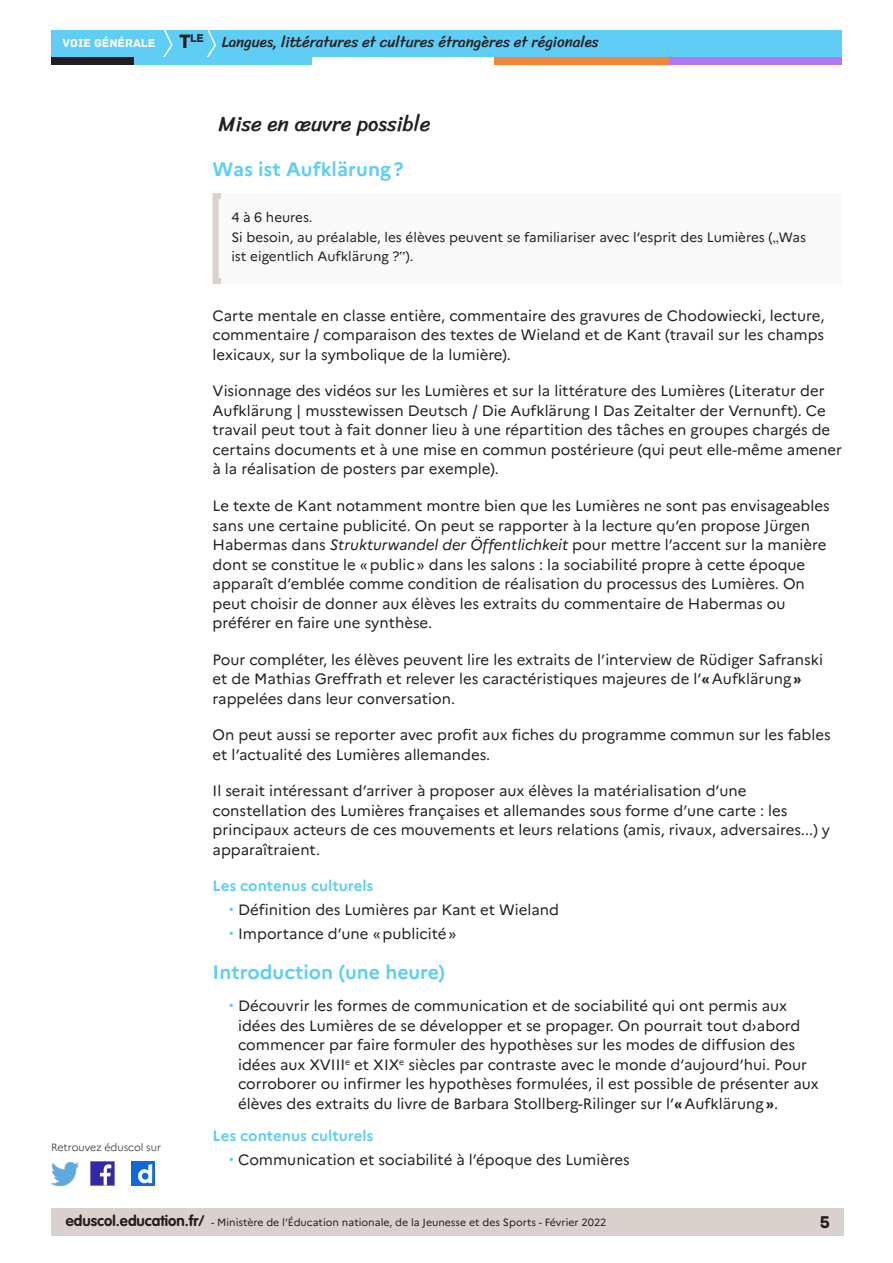
<style>
.page{position:relative;width:893px;height:1263px;background:#fff}
.page>*{position:absolute;margin:0;border:0;box-sizing:border-box;transform-origin:0 0}
._02_titre_1{font:21px "Sriracha";color:#231f20}
._03_titre_2{font:700 19.5px "Marianne";color:#5fcdf5}
.t1{font:18px "Archive";color:#231f20}
.Texte_courant{font:15px/19.5px "Marianne";color:#231f20}
.t2{font:15px "Sriracha";color:#231f20}
._04_titre_3{font:700 15px "Marianne";color:#5fcdf5}
._08_txt_encadré{font:13.5px/19.5px "Marianne";color:#231f20}
.t3{font:12px "Archive";color:#fff}
.t4{font:11.85px "Archive";color:#231f20}
.t5{font:10.5px "Marianne";color:#231f20}
.t6{font:300 10.5px "Marianne";color:#231f20}
.s1{font-size:20.4px}
.s2{font-family:"Times New Roman"}
.s3{font-style:italic}
.s4{font-weight:700}
.s5{font-family:"Roboto";color:#5fcdf5}
.s6{font-family:"VAG Rounded Std";font-weight:700;font-size:15px}
</style>
<div class="page">
<div style="left:51px;top:1209px;width:792px;height:27px;background:#d8d1ce"></div>
<div style="left:51px;top:30px;width:791px;height:27px;background:#5fcdf5"></div>
<svg style="left:163px;top:30px;width:10px;height:27px"></svg>
<svg style="left:207px;top:30px;width:9px;height:27px"></svg>
<div style="left:133px;top:57px;width:179px;height:8px;background:#5fcdf5"></div>
<div style="left:51px;top:57px;width:82px;height:8px;background:#231f20"></div>
<div style="left:667px;top:57px;width:175px;height:8px;background:#b078f2"></div>
<div style="left:494px;top:57px;width:175px;height:8px;background:#f48437"></div>
<img style="left:91px;top:1162px;width:23px;height:23px">
<img style="left:51px;top:1163px;width:28px;height:22px">
<img style="left:132px;top:1162px;width:22px;height:23px">
<div style="left:213px;top:193px;width:629px;height:91px;background:#faf9f9"></div>
<p class="t4" style="left:179px;top:31px;width:26px"><span class="s1">T</span>le</p>
<p class="t3" style="left:63px;top:36px;width:94px">VOIE GÉNÉRALE</p>
<p class="t2" style="left:222px;top:33px;width:379px">Langues, littératures et cultures étrangères et régionales</p>
<p class="_02_titre_1" style="left:219px;top:112px;width:213px">Mise en œuvre possible</p>
<p class="_03_titre_2" style="left:213px;top:157px;width:192px">Was ist Aufklärung?</p>
<p class="t6" style="left:51px;top:1141px;width:112px">Retrouvez éduscol sur</p>
<p class="_08_txt_encadré" style="left:231px;top:207px;width:83px">4 à 6 heures.</p>
<p class="_08_txt_encadré" style="left:231px;top:227px;width:576px">Si besoin, au préalable, les élèves peuvent se familiariser avec l’esprit des Lumières (<span class="s2">„</span>Was ist eigentlich Aufklärung ?<span class="s2">‟</span>).</p>
<p class="Texte_courant" style="left:213px;top:306px;width:613px;text-align:justify">Carte mentale en classe entière, commentaire des gravures de Chodowiecki, lecture, commentaire / comparaison des textes de Wieland et de Kant (travail sur les champs lexicaux, sur la symbolique de la lumière).</p>
<p class="Texte_courant" style="left:213px;top:381px;width:631px">Visionnage des vidéos sur les Lumières et sur la littérature des Lumières (Literatur der Aufklärung | musstewissen Deutsch / Die Aufklärung I Das Zeitalter der Vernunft). Ce travail peut tout à fait donner lieu à une répartition des tâches en groupes chargés de certains documents et à une mise en commun postérieure (qui peut elle-même amener à la réalisation de posters par exemple).</p>
<p class="Texte_courant" style="left:213px;top:496px;width:619px">Le texte de Kant notamment montre bien que les Lumières ne sont pas envisageables sans une certaine publicité. On peut se rapporter à la lecture qu’en propose Jürgen Habermas dans <span class="s3">Strukturwandel der Öffentlichkeit</span> pour mettre l’accent sur la manière dont se constitue le «public» dans les salons : la sociabilité propre à cette époque apparaît d’emblée comme condition de réalisation du processus des Lumières. On peut choisir de donner aux élèves les extraits du commentaire de Habermas ou préférer en faire une synthèse.</p>
<p class="Texte_courant" style="left:213px;top:649px;width:612px">Pour compléter, les élèves peuvent lire les extraits de l’interview de Rüdiger Safranski et de Mathias Greffrath et relever les caractéristiques majeures de l’<span class="s4">«</span>Aufklärung<span class="s4">» </span>rappelées dans leur conversation.</p>
<p class="Texte_courant" style="left:213px;top:725px;width:620px">On peut aussi se reporter avec profit aux fiches du programme commun sur les fables et l’actualité des Lumières allemandes.</p>
<p class="Texte_courant" style="left:213px;top:781px;width:619px">Il serait intéressant d’arriver à proposer aux élèves la matérialisation d’une constellation des Lumières françaises et allemandes sous forme d’une carte : les principaux acteurs de ces mouvements et leurs relations (amis, rivaux, adversaires...) y apparaîtraient.</p>
<p class="_04_titre_3" style="left:213px;top:876px;width:162px">Les contenus culturels</p>
<p class="Texte_courant" style="left:229px;top:900px;width:332px"><span class="s5">•</span> Définition des Lumières par Kant et Wieland</p>
<p class="Texte_courant" style="left:229px;top:923px;width:229px"><span class="s5">•</span> Importance d’une «publicité»</p>
<p class="_03_titre_2" style="left:213px;top:960px;width:234px">Introduction (une heure)</p>
<p class="Texte_courant" style="left:238px;top:996px;width:582px;text-indent:-9px"><span class="s5">•</span> Découvrir les formes de communication et de sociabilité qui ont permis aux idées des Lumières de se développer et se propager. On pourrait tout d›abord commencer par faire formuler des hypothèses sur les modes de diffusion des idées aux XVIII<sup>e</sup> et XIX<sup>e</sup> siècles par contraste avec le monde d’aujourd’hui. Pour corroborer ou infirmer les hypothèses formulées, il est possible de présenter aux élèves des extraits du livre de Barbara Stollberg-Rilinger sur l’<span class="s4">«</span>Aufklärung<span class="s4">»</span>.</p>
<p class="_04_titre_3" style="left:213px;top:1126px;width:162px">Les contenus culturels</p>
<p class="Texte_courant" style="left:229px;top:1150px;width:402px"><span class="s5">•</span> Communication et sociabilité à l’époque des Lumières</p>
<p class="t5" style="left:66px;top:1216px;width:542px"><span class="s6">eduscol.education.fr/</span> - Ministère de l’Éducation nationale, de la Jeunesse et des Sports - Février 2022</p>
<p class="t1" style="left:820px;top:1211px;width:12px">5</p>
</div>
